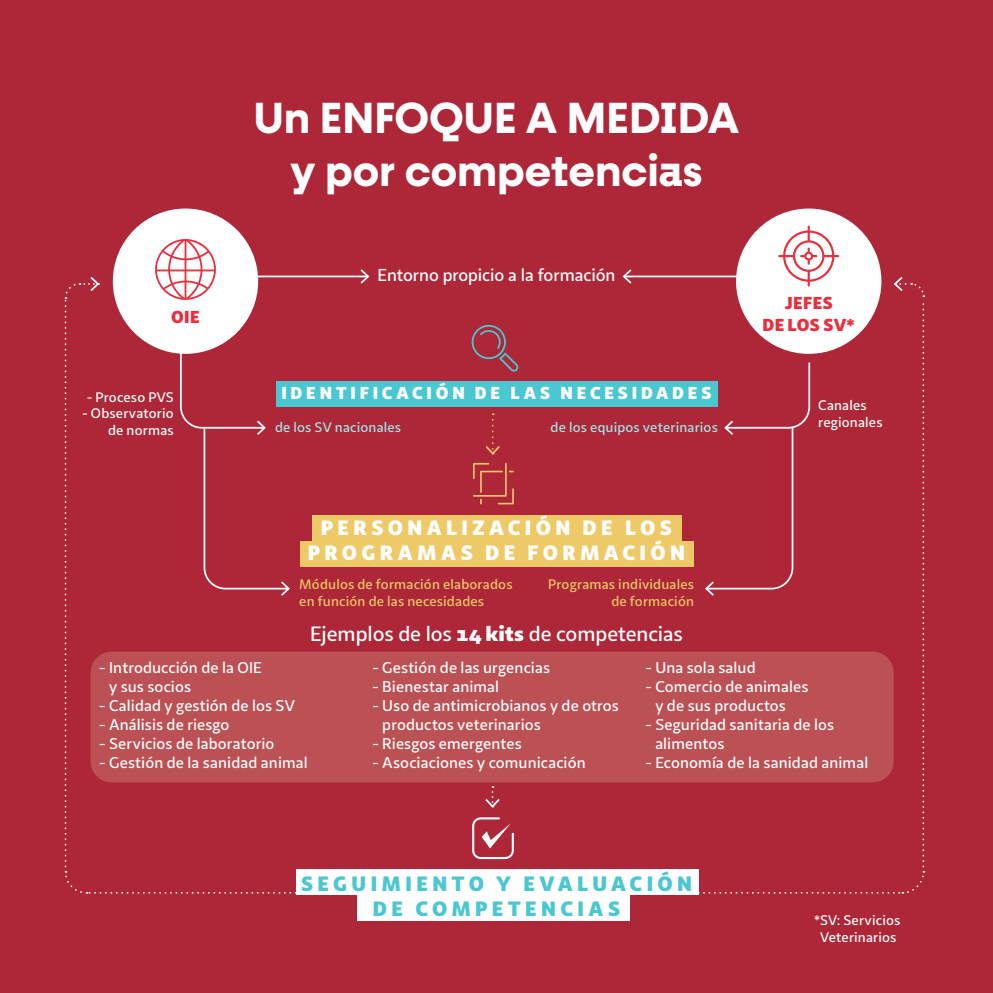
<style>
.page{position:relative;width:993px;height:993px;background:#fff}
.page>*{position:absolute;margin:0;border:0;box-sizing:border-box;transform-origin:0 0}
.t1{font:700 43.75px/52.5px "Fractul";color:#fff;text-align:center}
.t2{font:800 21px/25.2px "Sana Sans";letter-spacing:.205em;color:#fff;text-align:center}
.t3{font:800 21px/25.2px "Sana Sans";letter-spacing:.2em;color:#4ac7d1;text-align:center}
.t4{font:500 21px "Sana Sans";letter-spacing:-.005em;color:#fff}
.t5{font:800 17.5px "Sana Sans";letter-spacing:.215em;color:#fff}
.t6{font:500 17.5px "Sana Sans";letter-spacing:-.01em;color:#fff}
.t7{font:800 17.5px/21px "Sana Sans";letter-spacing:.01em;color:#e72f3e;text-align:center}
.t8{font:500 15.75px/18.9px "Sana Sans";letter-spacing:.005em;color:#fff}
.t9{font:500 14px/16.8px "Sana Sans";letter-spacing:.01em;color:#edc967}
.t10{font:500 14px/16.8px "Sana Sans";letter-spacing:.01em;color:#fff;text-align:right}
.t11{font:500 14px "Sana Sans";letter-spacing:.01em;color:#a0e4e6}
.s1{font-weight:800}
</style>
<div class="page">
<div style="left:0;top:0;width:992px;height:992px;background:#ad2738"></div>
<div style="left:91px;top:651px;width:802px;height:131px;background:#bb5154;border-radius:21px"></div>
<div style="left:735px;top:208px;width:146px;height:146px;background:#fff;border-radius:50%"></div>
<div style="left:313px;top:514px;width:369px;height:26px;background:#edc967"></div>
<div style="left:300px;top:540px;width:393px;height:26px;background:#edc967"></div>
<svg style="left:485px;top:413px;width:15px;height:42px"></svg>
<svg style="left:473px;top:463px;width:40px;height:41px"></svg>
<svg style="left:471px;top:325px;width:47px;height:46px"></svg>
<div style="left:276px;top:381px;width:441px;height:26px;background:#4ac7d1"></div>
<div style="left:297px;top:868px;width:401px;height:26px;background:#fff"></div>
<div style="left:357px;top:894px;width:272px;height:26px;background:#fff"></div>
<svg style="left:485px;top:786px;width:15px;height:22px"></svg>
<div style="left:113px;top:208px;width:145px;height:146px;background:#fff;border-radius:50%"></div>
<svg style="left:64px;top:239px;width:259px;height:654px"></svg>
<svg style="left:666px;top:225px;width:258px;height:668px"></svg>
<svg style="left:472px;top:817px;width:41px;height:41px"></svg>
<hr style="left:623px;top:275px;width:141px;height:2px;background:#fff">
<svg style="left:622px;top:269px;width:11px;height:15px"></svg>
<hr style="left:229px;top:275px;width:139px;height:2px;background:#fff">
<svg style="left:358px;top:269px;width:12px;height:15px"></svg>
<h1 class="t1" style="left:254px;top:92px;width:487px">Un ENFOQUE A MEDIDA y por competencias</h1>
<p class="t7" style="left:171px;top:306px;width:30px">OIE</p>
<p class="t6" style="left:377px;top:264px;width:239px">Entorno propicio a la formación</p>
<p class="t7" style="left:762px;top:292px;width:94px">JEFES<br>DE LOS SV*</p>
<p class="t5" style="left:281px;top:381px;width:431px">IDENTIFICACIÓN DE LAS NECESIDADES</p>
<p class="t11" style="left:275px;top:418px;width:128px">de los SV nacionales</p>
<p class="t10" style="left:87px;top:388px;width:88px">- Proceso PVS</p>
<p class="t10" style="left:82px;top:405px;width:93px">- Observatorio de normas</p>
<p class="t10" style="left:818px;top:396px;width:66px;text-align:left">Canales regionales</p>
<p class="t11" style="left:550px;top:418px;width:169px">de los equipos veterinarios</p>
<h2 class="t2" style="left:308px;top:514px;width:378px">PERSONALIZACIÓN DE LOS<br>PROGRAMAS DE FORMACIÓN</h2>
<p class="t9" style="left:299px;top:576px;width:215px">Módulos de formación elaborados en función de las necesidades</p>
<p class="t9" style="left:548px;top:576px;width:147px;text-align:right">Programas individuales de formación</p>
<h2 class="t4" style="left:310px;top:620px;width:374px">Ejemplos de los <span class="s1">14 kits</span> de competencias</h2>
<p class="t8" style="left:109px;top:658px;width:154px;text-indent:-10px">- Introducción de la OIE y sus socios</p>
<p class="t8" style="left:99px;top:696px;width:197px">- Calidad y gestión de los SV</p>
<p class="t8" style="left:99px;top:714px;width:132px">- Análisis de riesgo</p>
<p class="t8" style="left:99px;top:733px;width:177px">- Servicios de laboratorio</p>
<p class="t8" style="left:99px;top:752px;width:210px">- Gestión de la sanidad animal</p>
<p class="t8" style="left:372px;top:658px;width:179px">- Gestión de las urgencias</p>
<p class="t8" style="left:372px;top:677px;width:128px">- Bienestar animal</p>
<p class="t8" style="left:382px;top:696px;width:238px;text-indent:-10px">- Uso de antimicrobianos y de otros productos veterinarios</p>
<p class="t8" style="left:372px;top:733px;width:151px">- Riesgos emergentes</p>
<p class="t8" style="left:372px;top:752px;width:215px">- Asociaciones y comunicación</p>
<p class="t8" style="left:645px;top:658px;width:112px">- Una sola salud</p>
<p class="t8" style="left:655px;top:677px;width:154px;text-indent:-10px">- Comercio de animales y de sus productos</p>
<p class="t8" style="left:655px;top:714px;width:180px;text-indent:-10px">- Seguridad sanitaria de los alimentos</p>
<p class="t8" style="left:645px;top:752px;width:224px">- Economía de la sanidad animal</p>
<h2 class="t3" style="left:301px;top:870px;width:393px">SEGUIMIENTO Y EVALUACIÓN<br>DE COMPETENCIAS</h2>
<p class="t10" style="left:814px;top:911px;width:87px;text-align:center">*SV: Servicios<br>Veterinarios</p>
</div>
